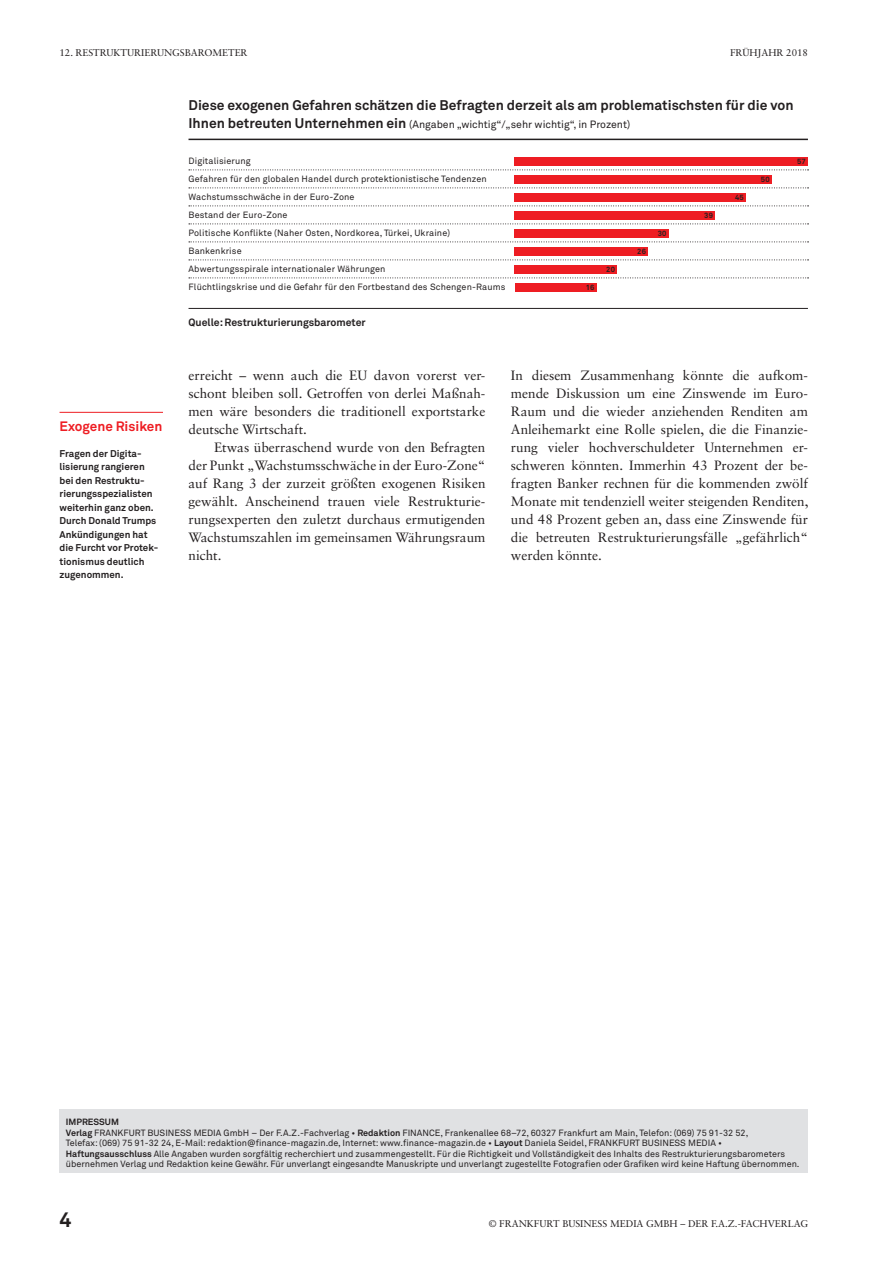
<style>
.page{position:relative;width:893px;height:1263px;background:#fff}
.page>*{position:absolute;margin:0;border:0;box-sizing:border-box;transform-origin:0 0}
.t1{font:700 21px "Akkurat Std";color:#231f20}
.t2{font:700 13.8px "Akkurat Std";color:#231f20}
.t3{font:13.5px/18px "Sabon LT Std";color:#231f20;text-align:justify}
.t4{font:700 13.5px "Akkurat Std";color:#ee1d23}
.t5{font:10.5px "Akkurat Std";color:#231f20}
.t6{font:700 10.5px "Akkurat Std";color:#231f20}
.t7{font:700 9.75px/13.5px "Akkurat Std";color:#231f20}
.t8{font:9.75px "Sabon LT Std";color:#231f20}
.t9{font:9px/18px "Akkurat Std";color:#231f20}
.t10{font:700 7.5px "Akkurat Std";letter-spacing:.03em;color:#231f20}
.s1{font-weight:700;font-size:13.8px}
.s2{font-weight:700}
</style>
<div class="page">
<hr style="left:60px;top:412px;width:103px;height:1px;background:#ee1d23">
<div style="left:59px;top:1109px;width:749px;height:63px;background:#e0e1e3"></div>
<hr style="left:189px;top:139px;width:619px;height:1px;background:#231f20">
<svg style="left:189px;top:170px;width:620px;height:1px"></svg>
<svg style="left:189px;top:188px;width:620px;height:1px"></svg>
<svg style="left:189px;top:206px;width:620px;height:1px"></svg>
<svg style="left:189px;top:224px;width:620px;height:1px"></svg>
<svg style="left:189px;top:242px;width:620px;height:1px"></svg>
<svg style="left:189px;top:260px;width:620px;height:1px"></svg>
<svg style="left:189px;top:278px;width:620px;height:1px"></svg>
<hr style="left:189px;top:308px;width:619px;height:1px;background:#231f20">
<div style="left:514px;top:157px;width:294px;height:8px;background:#ee1d23"></div>
<div style="left:514px;top:175px;width:258px;height:8px;background:#ee1d23"></div>
<div style="left:514px;top:193px;width:232px;height:8px;background:#ee1d23"></div>
<div style="left:514px;top:211px;width:201px;height:8px;background:#ee1d23"></div>
<div style="left:514px;top:229px;width:155px;height:8px;background:#ee1d23"></div>
<div style="left:514px;top:247px;width:134px;height:8px;background:#ee1d23"></div>
<div style="left:514px;top:265px;width:103px;height:8px;background:#ee1d23"></div>
<div style="left:514px;top:283px;width:82px;height:8px;background:#ee1d23"></div>
<p class="t8" style="left:60px;top:47px;width:23px">12. Rest</p>
<p class="t8" style="left:100px;top:47px;width:15px">ruktu</p>
<p class="t8" style="left:134px;top:47px;width:87px">rierungsbaromete</p>
<p class="t8" style="left:241px;top:47px;width:9px">r</p>
<p class="t8" style="left:730px;top:47px;width:79px">Frühjahr 2018</p>
<h3 class="t4" style="left:60px;top:418px;width:104px">Exogene Risiken</h3>
<p class="t7" style="left:60px;top:447px;width:100px">Fragen der Digita&shy;lisierung rangieren bei den Restruktu&shy;rierungsspezialisten weiterhin ganz oben.<br>Durch Donald Trumps<br>Ankündigungen hat die Furcht vor Protek&shy;tionismus deutlich zugenommen.</p>
<h2 class="t2" style="left:189px;top:97px;width:607px">Diese exogenen Gefahren schätzen die Befragten derzeit als am problematischsten für die von</h2>
<p class="t5" style="left:189px;top:119px;width:443px"><span class="s1">Ihnen betreuten Unternehmen ein</span> (Angaben „wichtig“/„sehr wichtig“, in Prozent)</p>
<p class="t9" style="left:189px;top:152px;width:318px">Digitalisierung<br>Gefahren für den globalen Handel durch protektionistische Tendenzen Wachstumsschwäche in der Euro-Zone<br>Bestand der Euro-Zone<br>Politische Konflikte (Naher Osten, Nordkorea, Türkei, Ukraine)<br>Bankenkrise<br>Abwertungsspirale internationaler Währungen<br>Flüchtlingskrise und die Gefahr für den Fortbestand des Schengen-Raums</p>
<p class="t6" style="left:189px;top:316px;width:179px">Quelle: Restrukturierungsbarometer</p>
<p class="t10" style="left:797px;top:156px;width:10px">57</p>
<p class="t10" style="left:761px;top:174px;width:10px">50</p>
<p class="t10" style="left:735px;top:192px;width:10px">45</p>
<p class="t10" style="left:704px;top:210px;width:10px">39</p>
<p class="t10" style="left:658px;top:228px;width:10px">30</p>
<p class="t10" style="left:637px;top:246px;width:10px">26</p>
<p class="t10" style="left:606px;top:264px;width:10px">20</p>
<p class="t10" style="left:586px;top:282px;width:10px">16</p>
<h3 class="t3" style="left:189px;top:367px;width:298px">erreicht – wenn auch die EU davon vorerst ver&shy;schont bleiben soll. Getroffen von derlei Maßnah&shy;men wäre besonders die traditionell exportstarke deutsche Wirtschaft.</h3>
<p class="t3" style="left:189px;top:439px;width:298px;text-indent:26px">Etwas überraschend wurde von den Befragten der Punkt „Wachstumsschwäche in der Euro-Zone“ auf Rang 3 der zurzeit größten exogenen Risiken gewählt. Anscheinend trauen viele Restrukturie&shy;rungsexperten den zuletzt durchaus ermutigenden Wachstumszahlen im gemeinsamen Währungsraum nicht.</p>
<p class="t3" style="left:511px;top:367px;width:299px">In diesem Zusammenhang könnte die aufkom&shy;mende Diskussion um eine Zinswende im Euro-Raum und die wieder anziehenden Renditen am -Anleihemarkt eine Rolle spielen, die die Finanzie&shy;rung vieler hochverschuldeter Unternehmen er&shy;schweren könnten. Immerhin 43 Prozent der be&shy;fragten Banker rechnen für die kommenden zwölf Monate mit tendenziell weiter steigenden Renditen, und 48 Prozent geben an, dass eine Zinswende für die betreuten Restrukturierungsfälle „gefährlich“ werden könnte.</p>
<p class="t9" style="left:66px;top:1117px;width:735px;line-height:10.5px"><span class="s2">IMPRESSUM<br>Verlag</span> FRANKFURT BUSINESS MEDIA GmbH – Der F.A.Z.-Fachverlag • <span class="s2">Redaktion</span> FINANCE, Frankenallee 68–72, 60327 Frankfurt am Main, Telefon: (069) 75 91-32 52,<br>Telefax: (069) 75 91-32 24, E-Mail: redaktion@finance-magazin.de, Internet: www.finance-magazin.de • <span class="s2">Layout</span> Daniela Seidel, FRANKFURT BUSINESS MEDIA • <span class="s2">Haftungsausschluss</span> Alle Angaben wurden sorgfältig recherchiert und zusammengestellt. Für die Richtigkeit und Vollständigkeit des Inhalts des Restrukturierungsbarometers übernehmen Verlag und Redaktion keine Gewähr. Für unverlangt eingesandte Manuskripte und unverlangt zugestellte Fotografien oder Grafiken wird keine Haftung übernommen.</p>
<h1 class="t1" style="left:60px;top:1206px;width:13px">4</h1>
<p class="t8" style="left:489px;top:1217px;width:321px">© FRANKFURT BUSINESS MEDIA GMBH – DER F.A.Z.-FACHVERLAG</p>
</div>
